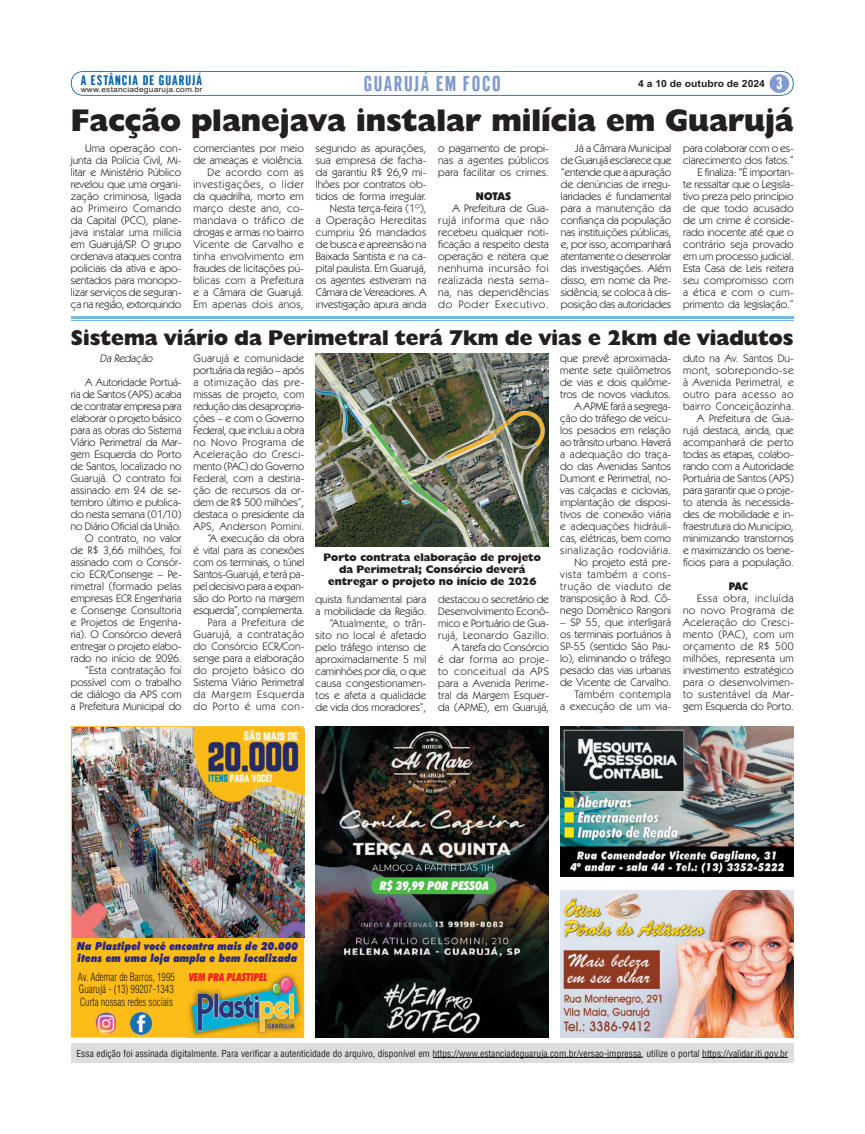
<style>
.page{position:relative;width:865px;height:1134px;background:#fff}
.page>*{position:absolute;margin:0;border:0;box-sizing:border-box;transform-origin:0 0}
.t1{font:800 31.5px "Humanist 521 BT";color:#231f20}
.t2{font:800 21.5px "Humanist 521 BT";color:#231f20}
.t3{font:20.9px "Gothic CG No 1";letter-spacing:.075em;color:#809bcf;scale:1.05 1}
.t4{font:16.5px "Gothic CG No 1";color:#fff;scale:1.05 1}
.t5{font:13.4px "Gothic CG No 1";letter-spacing:.075em;color:#0160ae;scale:1.08 1}
.t6{font:italic 900 condensed 12.2px "Futura BT";letter-spacing:.01em;color:#fff}
.t7{font:italic 900 11.1px/12.3px "Futura BT";color:#2a2883;scale:.88 1}
.t8{font:11.1px/12.3px "Switzerland Cond Light";color:#231f20;text-align:justify;scale:.9 1}
.t9{font:11px/12px "Kabel IT Cby BT";color:#231f20;text-align:right}
.t10{font:11px/12px "Kabel IT Cby BT";letter-spacing:.025em;color:#231f20;text-align:right}
.t11{font:800 11px/12px "Humanist 521 BT";color:#231f20;text-align:center}
.t12{font:italic 900 condensed 11px "Futura BT";color:#ee1d23;scale:.91 1}
.t13{font:italic 11px "Kabel IT Cby BT";color:#231f20}
.t14{font:900 11px "Kabel IT Cby BT";letter-spacing:-.01em;color:#231f20}
.t15{font:700 9.9px "Arial";color:#231f20;scale:1.05 1}
.t16{font:9.5px "Switzerland Condensed";color:#231f20}
.t17{font:7.5px "Arial";letter-spacing:.025em;color:#231f20;scale:1.11 1}
</style>
<div class="page">
<svg style="left:71px;top:71px;width:723px;height:25px"></svg>
<div style="left:770px;top:74px;width:19px;height:19px;background:#809bcf;border-radius:50%"></div>
<div style="left:71px;top:1043px;width:723px;height:20px;background:#dcdddf"></div>
<hr style="left:433px;top:1057px;width:208px;height:1px;background:#231f20">
<hr style="left:702px;top:1057px;width:86px;height:1px;background:#231f20">
<img style="left:560px;top:726px;width:234px;height:151px">
<img style="left:560px;top:890px;width:234px;height:148px">
<div style="left:71px;top:726px;width:233px;height:312px;background:#fdbc17"></div>
<img style="left:304px;top:972px;width:1px;height:66px">
<img style="left:186px;top:972px;width:118px;height:66px">
<img style="left:187px;top:976px;width:115px;height:62px">
<img style="left:95px;top:1013px;width:21px;height:21px">
<img style="left:131px;top:1013px;width:20px;height:21px">
<img style="left:72px;top:727px;width:232px;height:210px">
<img style="left:316px;top:726px;width:233px;height:312px">
<div style="left:371px;top:877px;width:126px;height:17px;background:#4cb848;border-radius:8px"></div>
<img style="left:316px;top:354px;width:233px;height:193px">
<hr style="left:71px;top:316px;width:723px;height:3px;background:#76b7e5">
<hr style="left:71px;top:320px;width:723px;height:1px;background:#76b7e5">
<p class="t5" style="left:81px;top:76px;width:114px">A ESTÂNCIA DE GUARUJÁ</p>
<p class="t17" style="left:81px;top:87px;width:111px">www.estanciadeguaruja.com.br</p>
<h3 class="t3" style="left:364px;top:76px;width:132px">GUARUJÁ EM FOCO</h3>
<p class="t15" style="left:638px;top:80px;width:122px">4 a 10 de outubro de 2024</p>
<h3 class="t4" style="left:777px;top:77px;width:7px">3</h3>
<h1 class="t1" style="left:71px;top:109px;width:724px">Facção planejava instalar milícia em Guarujá</h1>
<p class="t9" style="left:71px;top:144px;width:112px;text-align:justify;text-indent:14px">Uma operação con&shy;junta da Polícia Civil, Mi&shy;litar e Ministério Público revelou que uma organi&shy;zação criminosa, ligada ao Primeiro Comando da Capital (PCC), plane&shy;java instalar uma milícia em Guarujá/SP. O grupo ordenava ataques contra policiais da ativa e apo&shy;sentados para monopo&shy;lizar serviços de seguran&shy;ça na região, extorquindo</p>
<p class="t10" style="left:193px;top:144px;width:112px">comerciantes por meio de ameaças e violência.<br>De acordo com as investigações, o líder da quadrilha, morto em março deste ano, co&shy;mandava o tráfico de drogas e armas no bairro<br>Vicente de Carvalho e tinha envolvimento em fraudes de licitações pú&shy;blicas com a Prefeitura e a Câmara de Guarujá.<br>Em apenas dois anos,</p>
<p class="t9" style="left:316px;top:144px;width:112px">segundo as apurações, sua empresa de facha&shy;da garantiu R$ 26,9 mi&shy;lhões por contratos ob&shy;tidos de forma irregular.<br>Nesta terça-feira (1º),<br>a Operação Hereditas cumpriu 26 mandados de busca e apreensão na<br>Baixada Santista e na ca&shy;pital paulista. Em Guarujá, os agentes estiveram na<br>Câmara de Vereadores. A investigação apura ainda</p>
<p class="t9" style="left:438px;top:144px;width:112px;text-align:justify">o pagamento de propi&shy;nas a agentes públicos para facilitar os crimes.</p>
<p class="t14" style="left:476px;top:193px;width:37px">NOTAS</p>
<p class="t9" style="left:438px;top:204px;width:112px;text-align:justify;text-indent:14px">A Prefeitura de Gua&shy;rujá informa que não recebeu qualquer noti&shy;ficação a respeito desta operação e reitera que nenhuma incursão foi realizada nesta sema&shy;na, nas dependências do Poder Executivo.</p>
<p class="t9" style="left:561px;top:144px;width:112px;text-align:justify;text-indent:14px">Já a Câmara Municipal de Guarujá esclarece que “entende que a apuração de denúncias de irregu&shy;laridades é fundamental para a manutenção da confiança da população nas instituições públicas, e, por isso, acompanhará atentamente o desenrolar das investigações. Além disso, em nome da Pre&shy;sidência, se coloca à dis&shy;posição das autoridades</p>
<p class="t9" style="left:683px;top:144px;width:112px">para colaborar com o es&shy;clarecimento dos fatos.”<br>E finaliza: “É importan-<br>te ressaltar que o Legisla&shy;tivo preza pelo princípio de que todo acusado de um crime é conside&shy;rado inocente até que o contrário seja provado em um processo judicial.<br>Esta Casa de Leis reitera seu compromisso com a ética e com o cum&shy;primento da legislação.”</p>
<h2 class="t2" style="left:71px;top:330px;width:724px">Sistema viário da Perimetral terá 7km de vias e 2km de viadutos</h2>
<p class="t13" style="left:100px;top:355px;width:56px">Da Redação</p>
<p class="t9" style="left:71px;top:377px;width:112px">A Autoridade Portuá-<br>ria de Santos (APS) acaba de contratar empresa para elaborar o projeto básico para as obras do Sistema<br>Viário Perimetral da Mar&shy;gem Esquerda do Porto de Santos, localizado no<br>Guarujá. O contrato foi assinado em 24 de se&shy;tembro último e publica&shy;do nesta semana (01/10) no Diário Oficial da União.<br>O contrato, no valor de R$ 3,66 milhões, foi assinado com o Consór&shy;cio ECR/Consenge – Pe&shy;rimetral (formado pelas empresas ECR Engenharia e Consenge Consultoria e Projetos de Engenha&shy;ria). O Consórcio deverá entregar o projeto elabo&shy;rado no início de 2026. “Esta contratação foi possível com o trabalho de diálogo da APS com a Prefeitura Municipal do</p>
<p class="t9" style="left:194px;top:353px;width:112px">Guarujá e comunidade portuária da região – após a otimização das pre&shy;missas de projeto, com redução das desapropria&shy;ções – e com o Governo<br>Federal, que incluiu a obra no Novo Programa de<br>Aceleração do Cresci&shy;mento (PAC) do Governo<br>Federal, com a destina&shy;ção de recursos da or&shy;dem de R$ 500 milhões”, destaca o presidente da<br>APS, Anderson Pomini. “A execução da obra<br>é vital para as conexões com os terminais, o túnel<br>Santos-Guarujá, e terá pa&shy;pel decisivo para a expan&shy;são do Porto na margem esquerda”, complementa.<br>Para a Prefeitura de<br>Guarujá, a contratação do Consórcio ECR/Con&shy;senge para a elaboração do projeto básico do<br>Sistema Viário Perimetral da Margem Esquerda do Porto é uma con-</p>
<p class="t11" style="left:324px;top:552px;width:219px">Porto contrata elaboração de projeto da Perimetral; Consórcio deverá entregar o projeto no início de 2026</p>
<p class="t9" style="left:316px;top:594px;width:112px">quista fundamental para a mobilidade da Região. “Atualmente, o trân&shy;sito no local é afetado pelo tráfego intenso de aproximadamente 5 mil caminhões por dia, o que causa congestionamen&shy;tos e afeta a qualidade de vida dos moradores”,</p>
<p class="t9" style="left:438px;top:594px;width:112px">destacou o secretário de<br>Desenvolvimento Econô&shy;mico e Portuário de Gua&shy;rujá, Leonardo Gazillo.<br>A tarefa do Consórcio<br>é dar forma ao proje&shy;to conceitual da APS para a Avenida Perime&shy;tral da Margem Esquer&shy;da (APME), em Guarujá,</p>
<p class="t9" style="left:560px;top:353px;width:112px">que prevê aproximada&shy;mente sete quilômetros de vias e dois quilôme&shy;tros de novos viadutos.<br>A APME fará a segrega&shy;ção do tráfego de veícu&shy;los pesados em relação ao trânsito urbano. Haverá a adequação do traça&shy;do das Avenidas Santos<br>Dumont e Perimetral, no&shy;vas calçadas e ciclovias, implantação de disposi&shy;tivos de conexão viária e adequações hidráuli&shy;cas, elétricas, bem como sinalização rodoviária.<br>No projeto está pre&shy;vista também a cons&shy;trução de viaduto de transposição à Rod. Cô&shy;nego Domênico Rangoni</p>
<p class="t9" style="left:560px;top:617px;width:112px">– SP 55, que interligará os terminais portuários à<br>SP-55 (sentido São Pau&shy;lo), eliminando o tráfego pesado das vias urbanas de Vicente de Carvalho.<br>Também contempla<br>a execução de um via-</p>
<p class="t9" style="left:683px;top:353px;width:112px">duto na Av. Santos Du&shy;mont, sobrepondo-se à Avenida Perimetral, e outro para acesso ao bairro Conceiçãozinha.<br>A Prefeitura de Gua&shy;rujá destaca, ainda, que acompanhará de perto todas as etapas, colabo&shy;rando com a Autoridade<br>Portuária de Santos (APS) para garantir que o proje&shy;to atenda às necessida&shy;des de mobilidade e in&shy;fraestrutura do Município, minimizando transtornos e maximizando os bene&shy;fícios para a população.</p>
<p class="t14" style="left:729px;top:582px;width:21px">PAC</p>
<p class="t9" style="left:683px;top:593px;width:112px;text-align:justify;text-indent:14px">Essa obra, incluída no novo Programa de Aceleração do Cresci&shy;mento (PAC), com um orçamento de R$ 500 milhões, representa um investimento estratégico para o desenvolvimen&shy;to sustentável da Mar&shy;gem Esquerda do Porto.</p>
<p class="t7" style="left:77px;top:941px;width:253px">Na Plastipel você encontra mais de 20.000 itens em uma loja ampla e bem localizada</p>
<p class="t8" style="left:78px;top:972px;width:109px">Av. Ademar de Barros, 1995<br>Guarujá - (13) 99207-1343<br>Curta nossas redes sociais</p>
<p class="t12" style="left:189px;top:973px;width:88px">VEM PRA PLASTIPEL</p>
<p class="t6" style="left:380px;top:881px;width:110px">R$ 39,99 POR PESSOA</p>
<p class="t16" style="left:77px;top:1049px;width:713px">Essa edição foi assinada digitalmente. Para verificar a autenticidade do arquivo, disponível em https://www.estanciadeguaruja.com.br/versao-impressa, utilize o portal https://validar.iti.gov.br</p>
</div>
